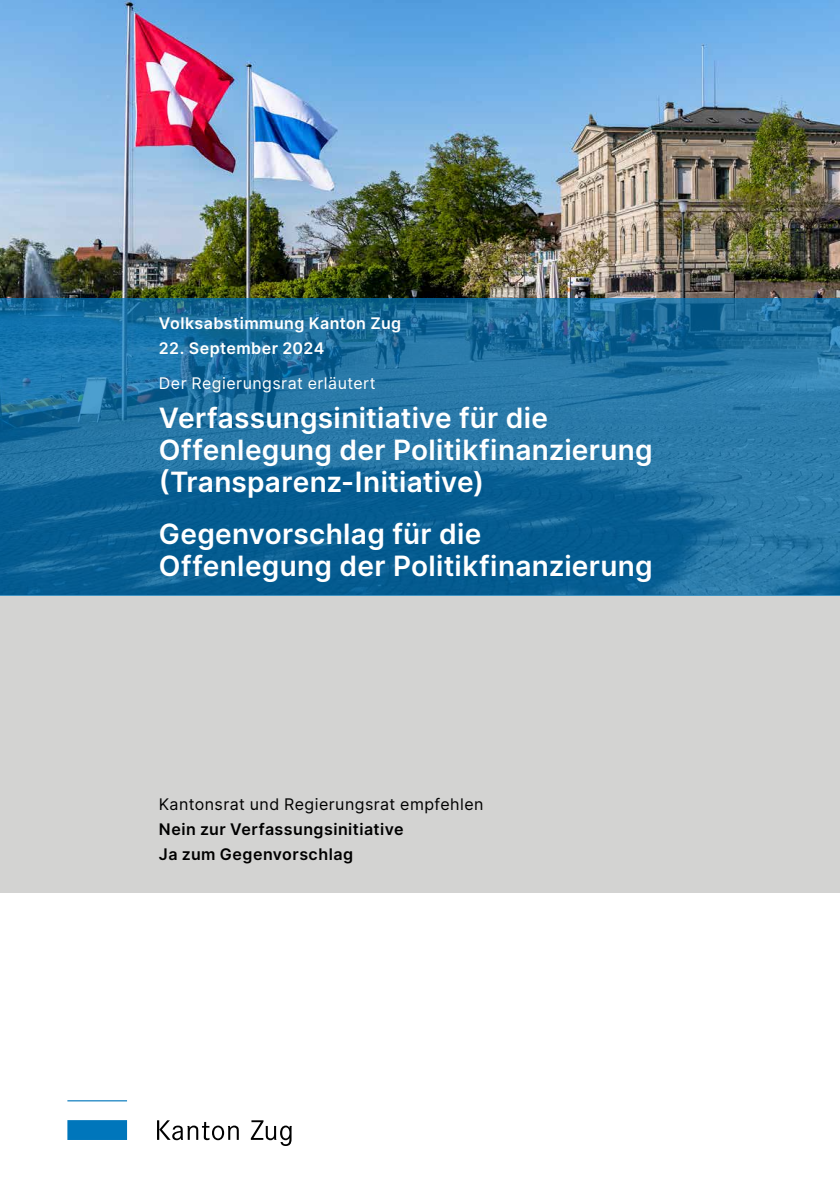
<style>
.page{position:relative;width:840px;height:1191px;background:#fff}
.page>*{position:absolute;margin:0;border:0;box-sizing:border-box;transform-origin:0 0}
.Titel{font:600 28px/32px "Inter";letter-spacing:.01em;color:#fff}
.Untertitel_fett{font:600 16px/25px "Inter";letter-spacing:.03em;color:#000}
.Datum{font:600 16px "Inter";letter-spacing:.03em;color:#fff}
.Empfehlung{font:16px "Inter";letter-spacing:.03em;color:#000}
.t1{font:16px "Inter";letter-spacing:.03em;color:#fff}
</style>
<div class="page">
<img style="left:0;top:0;width:839px;height:298px">
<svg style="left:157px;top:1120px;width:134px;height:26px"></svg>
<svg style="left:67px;top:1100px;width:60px;height:40px"></svg>
<div style="left:0;top:595px;width:839px;height:298px;background:#d3d3d2"></div>
<svg style="left:0;top:298px;width:839px;height:297px;background:#196c9e"></svg>
<p class="Datum" style="left:159px;top:311px;width:244px">Volksabstimmung Kanton Zug</p>
<p class="Datum" style="left:159px;top:336px;width:167px">22. September 2024</p>
<p class="t1" style="left:159px;top:372px;width:218px">Der Regierungsrat erläutert</p>
<p class="Titel" style="left:159px;top:401px;width:495px">Verfassungsinitiative für die<br>Offenlegung der Politikfinanzierung (Transparenz-Initiative)</p>
<p class="Titel" style="left:159px;top:516px;width:495px">Gegenvorschlag für die<br>Offenlegung der Politikfinanzierung</p>
<p class="Empfehlung" style="left:159px;top:792px;width:326px">Kantonsrat und Regierungsrat empfehlen</p>
<p class="Untertitel_fett" style="left:159px;top:816px;width:246px">Nein zur Verfassungsinitiative<br>Ja zum Gegenvorschlag</p>
</div>
